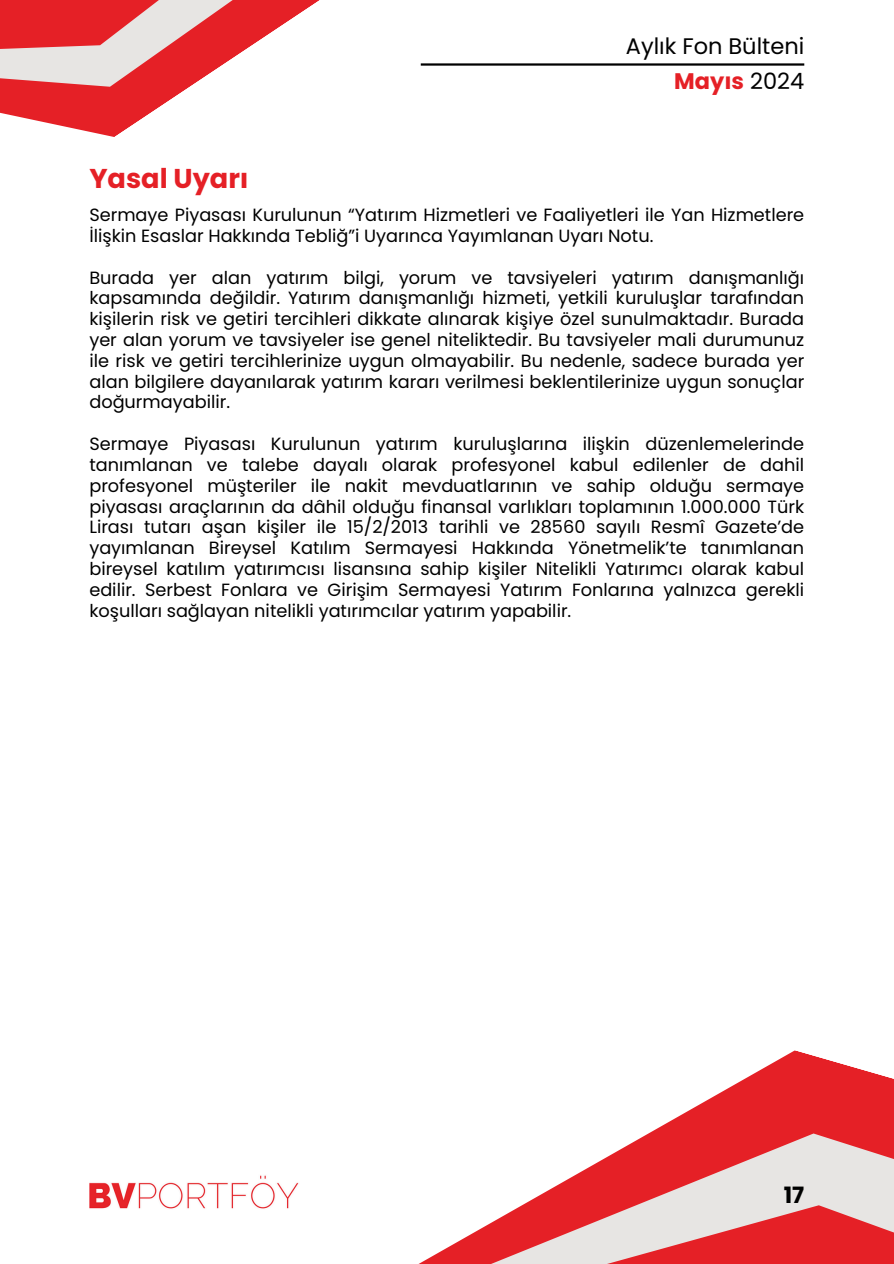
<style>
.page{position:relative;width:894px;height:1264px;background:#fff}
.page>*{position:absolute;margin:0;border:0;box-sizing:border-box;transform-origin:0 0}
.t1{font:700 27.15px "Poppins";color:#e52026}
.t2{font:22.5px "Poppins";color:#000}
.t3{font:700 22.5px "Poppins";color:#e52026}
.t4{font:700 22.5px "Poppins";color:#000}
.t5{font:17.7px/20.9px "Poppins";color:#000;text-align:justify}
.s1{font-weight:400;color:#000}
</style>
<div class="page">
<svg style="left:420px;top:1063px;width:473px;height:200px"></svg>
<svg style="left:0;top:0;width:320px;height:137px"></svg>
<hr style="left:420px;top:63px;width:384px;height:3px;background:#000">
<img style="left:89px;top:1175px;width:210px;height:34px">
<h2 class="t2" style="left:625px;top:31px;width:180px">Aylık Fon Bülteni</h2>
<p class="t1" style="left:89px;top:159px;width:161px">Yasal Uyarı</p>
<p class="t3" style="left:674px;top:66px;width:131px">Mayıs <span class="s1">2024</span></p>
<h1 class="t5" style="left:89px;top:204px;width:716px">Sermaye Piyasası Kurulunun “Yatırım Hizmetleri ve Faaliyetleri ile Yan Hizmetlere<br>İlişkin Esaslar Hakkında Tebliğ”i Uyarınca Yayımlanan Uyarı Notu.</h1>
<p class="t5" style="left:89px;top:267px;width:716px">Burada yer alan yatırım bilgi, yorum ve tavsiyeleri yatırım danışmanlığı kapsamında değildir. Yatırım danışmanlığı hizmeti, yetkili kuruluşlar tarafından kişilerin risk ve getiri tercihleri dikkate alınarak kişiye özel sunulmaktadır. Burada yer alan yorum ve tavsiyeler ise genel niteliktedir. Bu tavsiyeler mali durumunuz ile risk ve getiri tercihlerinize uygun olmayabilir. Bu nedenle, sadece burada yer alan bilgilere dayanılarak yatırım kararı verilmesi beklentilerinize uygun sonuçlar doğurmayabilir.</p>
<p class="t5" style="left:89px;top:433px;width:716px">Sermaye Piyasası Kurulunun yatırım kuruluşlarına ilişkin düzenlemelerinde tanımlanan ve talebe dayalı olarak profesyonel kabul edilenler de dahil profesyonel müşteriler ile nakit mevduatlarının ve sahip olduğu sermaye piyasası araçlarının da dâhil olduğu finansal varlıkları toplamının 1.000.000 Türk Lirası tutarı aşan kişiler ile 15/2/2013 tarihli ve 28560 sayılı Resmî Gazete’de yayımlanan Bireysel Katılım Sermayesi Hakkında Yönetmelik’te tanımlanan bireysel katılım yatırımcısı lisansına sahip kişiler Nitelikli Yatırımcı olarak kabul edilir. Serbest Fonlara ve Girişim Sermayesi Yatırım Fonlarına yalnızca gerekli koşulları sağlayan nitelikli yatırımcılar yatırım yapabilir.</p>
<p class="t4" style="left:783px;top:1179px;width:22px">17</p>
</div>
